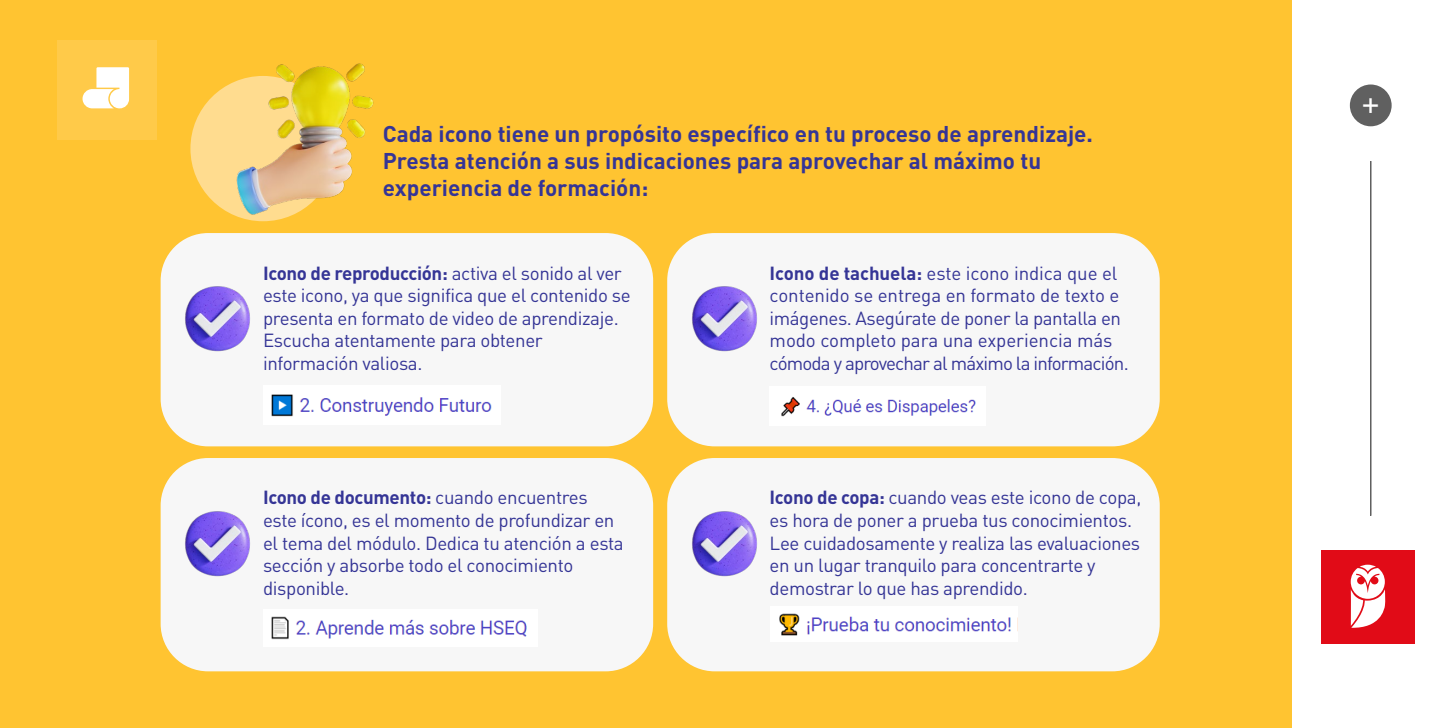
<style>
.page{position:relative;width:1440px;height:728px;background:#fff}
.page>*{position:absolute;margin:0;border:0;box-sizing:border-box;transform-origin:0 0}
.t1{font:35.17px "DIN";color:#fff}
.t2{font:700 22.5px/27px "DIN";color:#353596}
.t3{font:18.75px/22.5px "DIN";letter-spacing:-.02em;color:#353596}
.s1{font-weight:700}
</style>
<div class="page">
<div style="left:1321px;top:549px;width:94px;height:94px;background:#e10b17"></div>
<svg style="left:1351px;top:564px;width:35px;height:64px"></svg>
<div style="left:1350px;top:84px;width:42px;height:42px;background:#606060;border-radius:50%"></div>
<hr style="left:1370px;top:161px;width:1px;height:354px;background:#606060">
<div style="left:0;top:0;width:1292px;height:728px;background:#ffc431"></div>
<div style="left:161px;top:233px;width:492px;height:213px;background:#f7f7f7;border-radius:47px"></div>
<img style="left:185px;top:286px;width:65px;height:66px">
<svg style="left:57px;top:40px;width:99px;height:99px;background:#ffd164"></svg>
<img style="left:271px;top:394px;width:221px;height:23px">
<div style="left:667px;top:233px;width:493px;height:213px;background:#f7f7f7;border-radius:47px"></div>
<img style="left:692px;top:286px;width:65px;height:66px">
<img style="left:781px;top:397px;width:195px;height:20px">
<div style="left:667px;top:458px;width:493px;height:213px;background:#f7f7f7;border-radius:47px"></div>
<img style="left:692px;top:511px;width:65px;height:66px">
<img style="left:779px;top:613px;width:239px;height:23px">
<div style="left:161px;top:458px;width:492px;height:213px;background:#f7f7f7;border-radius:47px"></div>
<img style="left:185px;top:511px;width:65px;height:66px">
<img style="left:271px;top:616px;width:256px;height:23px">
<div style="left:190px;top:76px;width:146px;height:145px;background:#ffdc8f;border-radius:50%"></div>
<img style="left:224px;top:63px;width:150px;height:157px">
<p class="t2" style="left:383px;top:120px;width:712px">Cada icono tiene un propósito específico en tu proceso de aprendizaje.<br>Presta atención a sus indicaciones para aprovechar al máximo tu experiencia de formación:</p>
<p class="t3" style="left:263px;top:261px;width:369px"><span class="s1">Icono de reproducción:</span> activa el sonido al ver este icono, ya que significa que el contenido se presenta en formato de video de aprendizaje.<br>Escucha atentamente para obtener información valiosa.</p>
<p class="t3" style="left:770px;top:261px;width:361px"><span class="s1">Icono de tachuela:</span> este icono indica que el contenido se entrega en formato de texto e imágenes. Asegúrate de poner la pantalla en modo completo para una experiencia más cómoda y aprovechar al máximo la información.</p>
<p class="t3" style="left:263px;top:486px;width:362px"><span class="s1">Icono de documento:</span> cuando encuentres este ícono, es el momento de profundizar en el tema del módulo. Dedica tu atención a esta sección y absorbe todo el conocimiento disponible.</p>
<p class="t3" style="left:770px;top:486px;width:373px"><span class="s1">Icono de copa:</span> cuando veas este icono de copa, es hora de poner a prueba tus conocimientos.<br>Lee cuidadosamente y realiza las evaluaciones en un lugar tranquilo para concentrarte y demostrar lo que has aprendido.</p>
<h1 class="t1" style="left:1362px;top:81px;width:20px">+</h1>
</div>
